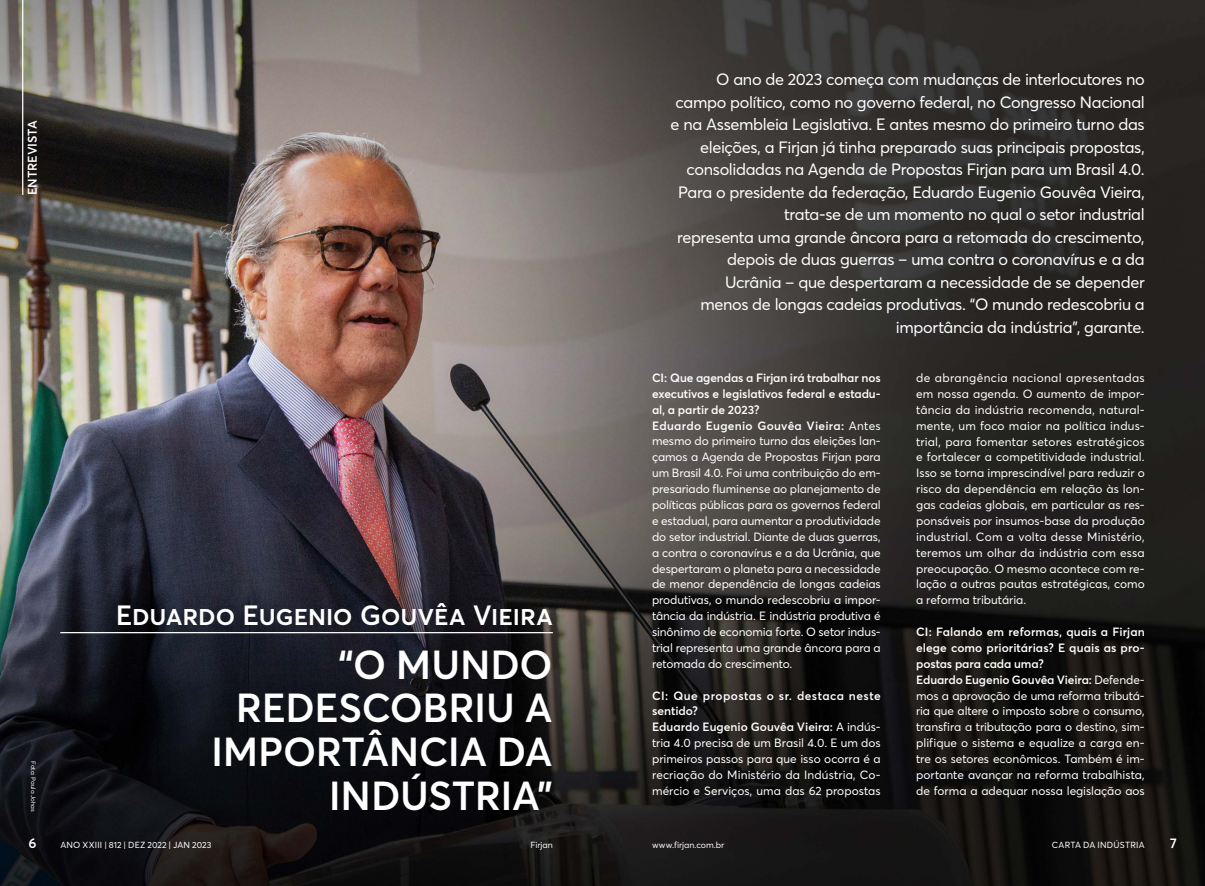
<style>
.page{position:relative;width:1205px;height:886px;background:#fff}
.page>*{position:absolute;margin:0;border:0;box-sizing:border-box;transform-origin:0 0}
.t1{font:600 40px/43.8px "Averta";letter-spacing:-.01em;color:#fff;text-align:right}
.t2{font:600 27.5px "Averta";color:#fff}
.t3{font:16.25px/22.5px "Averta";letter-spacing:-.02em;color:#fff;text-align:right}
.t4{font:600 13.75px "Averta";color:#fff}
.t5{font:600 12.5px "Averta";letter-spacing:-.01em;color:#fff}
.t6{font:11.88px/15.9px "Averta";letter-spacing:-.01em;color:#fff}
.t7{font:8.75px "Averta";letter-spacing:.01em;color:#fff}
.t8{font:6.25px "Averta";color:#fff}
.s1{font-weight:600}
</style>
<div class="page">
<img style="left:0;top:0;width:1205px;height:886px">
<hr style="left:60px;top:632px;width:493px;height:1px;background:#fff">
<hr style="left:22px;top:0;width:1px;height:195px;background:#fff">
<p class="t5" style="left:24px;top:195px;width:76px;rotate:-90deg">ENTREVISTA</p>
<p class="t8" style="left:38px;top:761px;width:52px;rotate:90deg">Foto: Paula Johas</p>
<h2 class="t2" style="left:116px;top:596px;width:438px">Eduardo Eugenio Gouvêa Vieira</h2>
<h1 class="t1" style="left:211px;top:641px;width:343px">“O MUNDO<br>REDESCOBRIU A<br>IMPORTÂNCIA DA<br>INDÚSTRIA”</h1>
<p class="t4" style="left:28px;top:833px;width:10px">6</p>
<p class="t7" style="left:60px;top:839px;width:152px">ANO XXIII | 812 | DEZ 2022 | JAN 2023</p>
<p class="t7" style="left:530px;top:839px;width:24px">Firjan</p>
<p class="t3" style="left:671px;top:67px;width:475px">O ano de 2023 começa com mudanças de interlocutores no campo político, como no governo federal, no Congresso Nacional e na Assembleia Legislativa. E antes mesmo do primeiro turno das eleições, a Firjan já tinha preparado suas principais propostas, consolidadas na Agenda de Propostas Firjan para um Brasil 4.0.<br>Para o presidente da federação, Eduardo Eugenio Gouvêa Vieira, trata-se de um momento no qual o setor industrial<br>representa uma grande âncora para a retomada do crescimento, depois de duas guerras – uma contra o coronavírus e a da Ucrânia – que despertaram a necessidade de se depender<br>menos de longas cadeias produtivas. “O mundo redescobriu a importância da indústria”, garante.</p>
<p class="t6" style="left:652px;top:369px;width:230px"><span class="s1">CI: Que agendas a Firjan irá trabalhar nos executivos e legislativos federal e estadu&shy;al, a partir de 2023?<br>Eduardo Eugenio Gouvêa Vieira:</span> Antes mesmo do primeiro turno das eleições lan&shy;çamos a Agenda de Propostas Firjan para um Brasil 4.0. Foi uma contribuição do em&shy;presariado fluminense ao planejamento de políticas públicas para os governos federal e estadual, para aumentar a produtividade do setor industrial. Diante de duas guerras, a contra o coronavírus e a da Ucrânia, que despertaram o planeta para a necessidade de menor dependência de longas cadeias produtivas, o mundo redescobriu a impor&shy;tância da indústria. E indústria produtiva é sinônimo de economia forte. O setor indus&shy;trial representa uma grande âncora para a retomada do crescimento.</p>
<p class="t6" style="left:652px;top:687px;width:230px"><span class="s1">CI: Que propostas o sr. destaca neste sentido?<br>Eduardo Eugenio Gouvêa Vieira:</span> A indús&shy;tria 4.0 precisa de um Brasil 4.0. E um dos primeiros passos para que isso ocorra é a recriação do Ministério da Indústria, Co&shy;mércio e Serviços, uma das 62 propostas</p>
<p class="t6" style="left:916px;top:369px;width:230px;text-align:justify">de abrangência nacional apresentadas em nossa agenda. O aumento de impor&shy;tância da indústria recomenda, natural&shy;mente, um foco maior na política indus&shy;trial, para fomentar setores estratégicos e fortalecer a competitividade industrial.<br>Isso se torna imprescindível para reduzir o risco da dependência em relação às lon&shy;gas cadeias globais, em particular as res&shy;ponsáveis por insumos-base da produção industrial. Com a volta desse Ministério, teremos um olhar da indústria com essa preocupação. O mesmo acontece com re&shy;lação a outras pautas estratégicas, como a reforma tributária.</p>
<p class="t6" style="left:916px;top:623px;width:230px"><span class="s1">CI: Falando em reformas, quais a Firjan elege como prioritárias? E quais as pro&shy;postas para cada uma?<br>Eduardo Eugenio Gouvêa Vieira:</span> Defende&shy;mos a aprovação de uma reforma tributá&shy;ria que altere o imposto sobre o consumo, transfira a tributação para o destino, sim&shy;plifique o sistema e equalize a carga en&shy;tre os setores econômicos. Também é im&shy;portante avançar na reforma trabalhista, de forma a adequar nossa legislação aos</p>
<p class="t7" style="left:652px;top:838px;width:74px">www.firjan.com.br</p>
<p class="t7" style="left:1052px;top:839px;width:94px">CARTA DA INDÚSTRIA</p>
<p class="t4" style="left:1170px;top:833px;width:8px">7</p>
</div>
